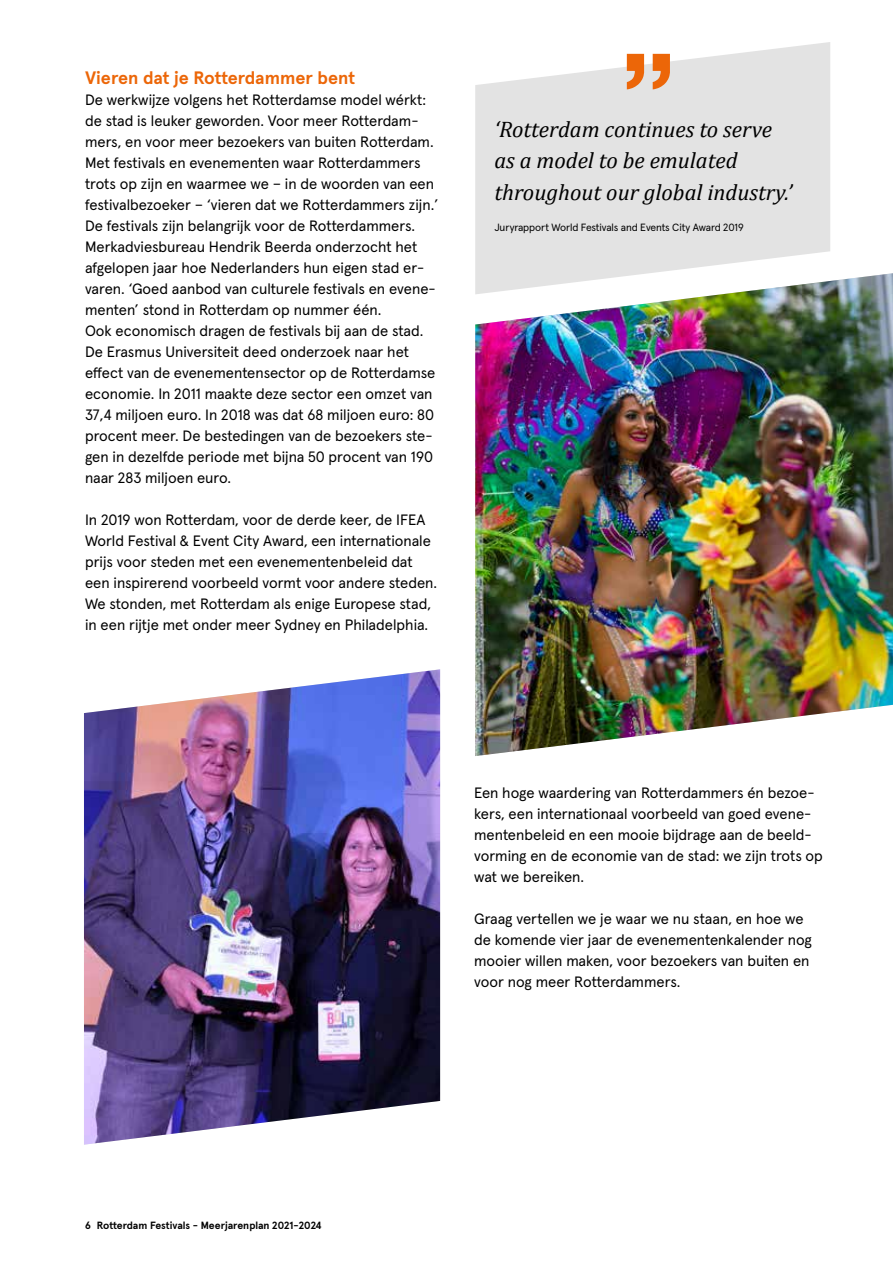
<style>
.page{position:relative;width:893px;height:1263px;background:#fff}
.page>*{position:absolute;margin:0;border:0;box-sizing:border-box;transform-origin:0 0}
.t1{font:italic 22.5px/31.5px "Cambria";color:#000}
.t2{font:700 18px "Apercu Pro";color:#ec6608}
.t3{font:15px/21px "Apercu Pro";color:#000}
.t4{font:10.5px "Apercu Pro";letter-spacing:-.01em;color:#000}
.t5{font:700 10.5px "Apercu Pro";color:#000}
</style>
<div class="page">
<svg style="left:475px;top:42px;width:355px;height:231px;background:#e6e6e6"></svg>
<svg style="left:627px;top:54px;width:43px;height:35px;background:#ea975c"></svg>
<img style="left:84px;top:669px;width:356px;height:476px">
<img style="left:475px;top:273px;width:418px;height:483px">
<p class="t2" style="left:85px;top:64px;width:271px">Vieren dat je Rotterdammer bent</p>
<p class="t3" style="left:85px;top:88px;width:355px">De werkwijze volgens het Rotterdamse model wérkt: de stad is leuker geworden. Voor meer Rotterdam&shy;mers, en voor meer bezoekers van buiten Rotterdam.<br>Met festivals en evenementen waar Rotterdammers trots op zijn en waarmee we – in de woorden van een festivalbezoeker – ‘vieren dat we Rotterdammers zijn.’ De festivals zijn belangrijk voor de Rotterdammers.<br>Merkadviesbureau Hendrik Beerda onderzocht het afgelopen jaar hoe Nederlanders hun eigen stad er&shy;varen. ‘Goed aanbod van culturele festivals en evene&shy;menten’ stond in Rotterdam op nummer één.<br>Ook economisch dragen de festivals bij aan de stad.<br>De Erasmus Universiteit deed onderzoek naar het effect van de evenementensector op de Rotterdamse economie. In 2011 maakte deze sector een omzet van 37,4 miljoen euro. In 2018 was dat 68 miljoen euro: 80 procent meer. De bestedingen van de bezoekers ste&shy;gen in dezelfde periode met bijna 50 procent van 190 naar 283 miljoen euro.</p>
<p class="t3" style="left:85px;top:508px;width:354px">In 2019 won Rotterdam, voor de derde keer, de IFEA World Festival &amp; Event City Award, een internationale prijs voor steden met een evenementenbeleid dat een inspirerend voorbeeld vormt voor andere steden.<br>We stonden, met Rotterdam als enige Europese stad, in een rijtje met onder meer Sydney en Philadelphia.</p>
<h1 class="t1" style="left:494px;top:112px;width:299px">‘Rotterdam continues to serve as a model to be emulated throughout our global industry.’</h1>
<p class="t4" style="left:494px;top:219px;width:251px">Juryrapport World Festivals and Events City Award 2019</p>
<p class="t3" style="left:474px;top:781px;width:350px">Een hoge waardering van Rotterdammers én bezoe&shy;kers, een internationaal voorbeeld van goed evene&shy;mentenbeleid en een mooie bijdrage aan de beeld&shy;vorming en de economie van de stad: we zijn trots op wat we bereiken.</p>
<p class="t3" style="left:474px;top:907px;width:339px">Graag vertellen we je waar we nu staan, en hoe we de komende vier jaar de evenementenkalender nog mooier willen maken, voor bezoekers van buiten en voor nog meer Rotterdammers.</p>
<p class="t5" style="left:85px;top:1217px;width:238px">6 Rotterdam Festivals - Meerjarenplan 2021-2024</p>
</div>
